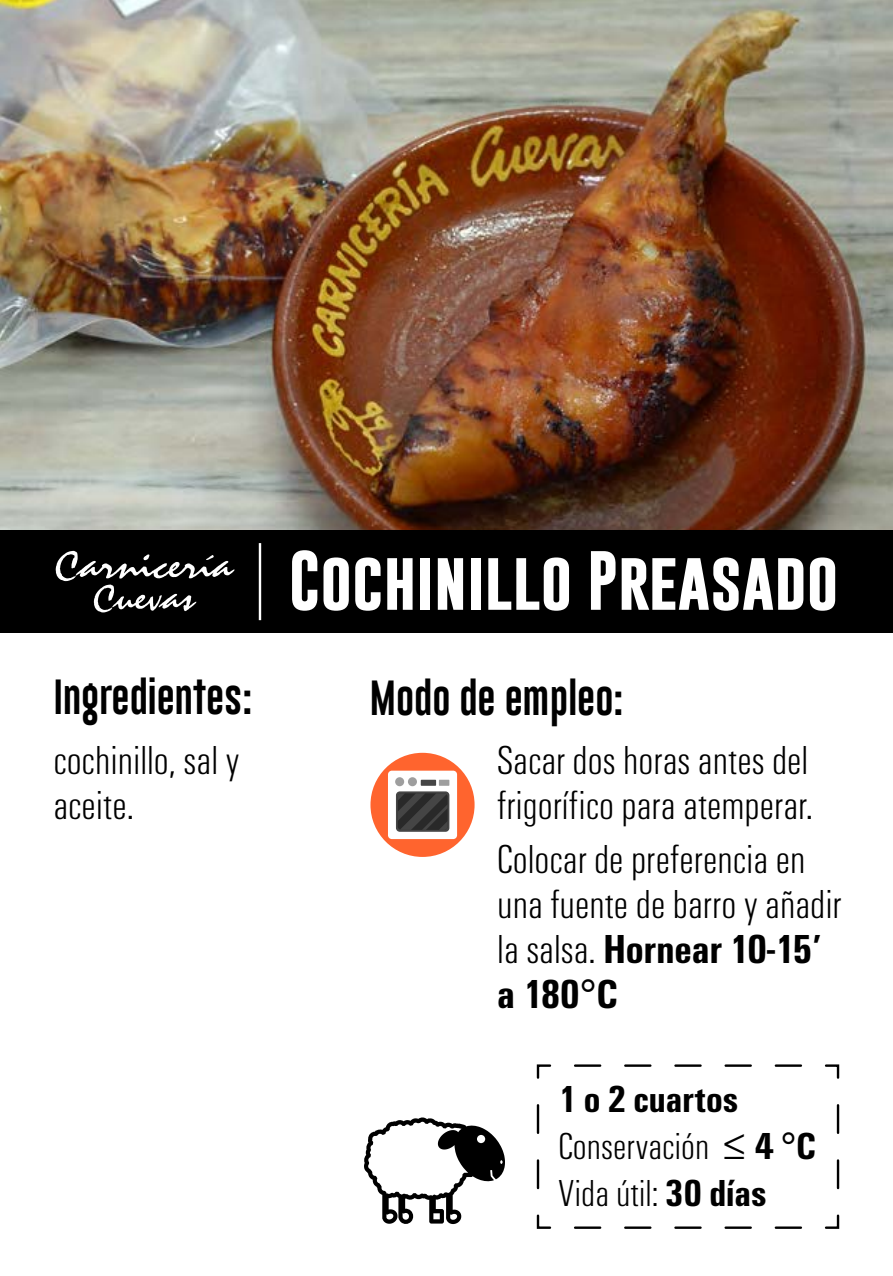
<style>
.page{position:relative;width:893px;height:1276px;background:#fff}
.page>*{position:absolute;margin:0;border:0;box-sizing:border-box;transform-origin:0 0}
.t1{font:700 60px "Gobold";color:#fff}
.t2{font:300 condensed 42px/45px "Unitus T";color:#000}
.t3{font:300 condensed 39px/46.8px "Unitus T";color:#000}
.t4{font:36px "Gobold Lowplus";color:#000}
.s1{font-weight:700}
</style>
<div class="page">
<img style="left:0;top:0;width:893px;height:530px">
<div style="left:0;top:530px;width:893px;height:102px;background:#000"></div>
<svg style="left:364px;top:1117px;width:141px;height:107px"></svg>
<svg style="left:56px;top:551px;width:179px;height:61px"></svg>
<hr style="left:259px;top:543px;width:2px;height:77px;background:#fff">
<svg style="left:824px;top:1214px;width:16px;height:15px"></svg>
<svg style="left:574px;top:1226px;width:227px;height:2px"></svg>
<svg style="left:536px;top:1214px;width:16px;height:15px"></svg>
<svg style="left:537px;top:1104px;width:2px;height:84px"></svg>
<svg style="left:536px;top:1064px;width:16px;height:15px"></svg>
<svg style="left:575px;top:1064px;width:228px;height:2px"></svg>
<svg style="left:824px;top:1064px;width:16px;height:15px"></svg>
<svg style="left:837px;top:1105px;width:2px;height:85px"></svg>
<div style="left:370px;top:753px;width:105px;height:104px;background:#ff642e;border-radius:50%"></div>
<div style="left:388px;top:770px;width:69px;height:69px;background:#fff;border-radius:4px"></div>
<div style="left:421px;top:779px;width:15px;height:7px;background:#454545"></div>
<div style="left:439px;top:779px;width:10px;height:7px;background:#9e9e9e"></div>
<div style="left:396px;top:791px;width:53px;height:41px;background:#454545;border-radius:4px"></div>
<svg style="left:398px;top:793px;width:50px;height:37px"></svg>
<div style="left:395px;top:777px;width:9px;height:9px;background:#9e9e9e;border-radius:50%"></div>
<div style="left:408px;top:777px;width:9px;height:9px;background:#9e9e9e;border-radius:50%"></div>
<p class="t4" style="left:53px;top:673px;width:200px">Ingredientes:</p>
<p class="t2" style="left:53px;top:737px;width:187px">cochinillo, sal y aceite.</p>
<h1 class="t1" style="left:289px;top:541px;width:551px">Cochinillo Preasado</h1>
<p class="t4" style="left:370px;top:675px;width:255px">Modo de empleo:</p>
<p class="t2" style="left:497px;top:736px;width:317px">Sacar dos horas antes del frigorífico para atemperar.</p>
<p class="t2" style="left:497px;top:835px;width:346px">Colocar de preferencia en una fuente de barro y añadir la salsa. <span class="s1">Hornear 10-15’ a 180°C</span></p>
<p class="t3" style="left:558px;top:1075px;width:259px"><span class="s1">1 o 2 cuartos<br></span>Conservación <span class="s1">≤ 4 °C<br></span>Vida útil: <span class="s1">30 días</span></p>
</div>
